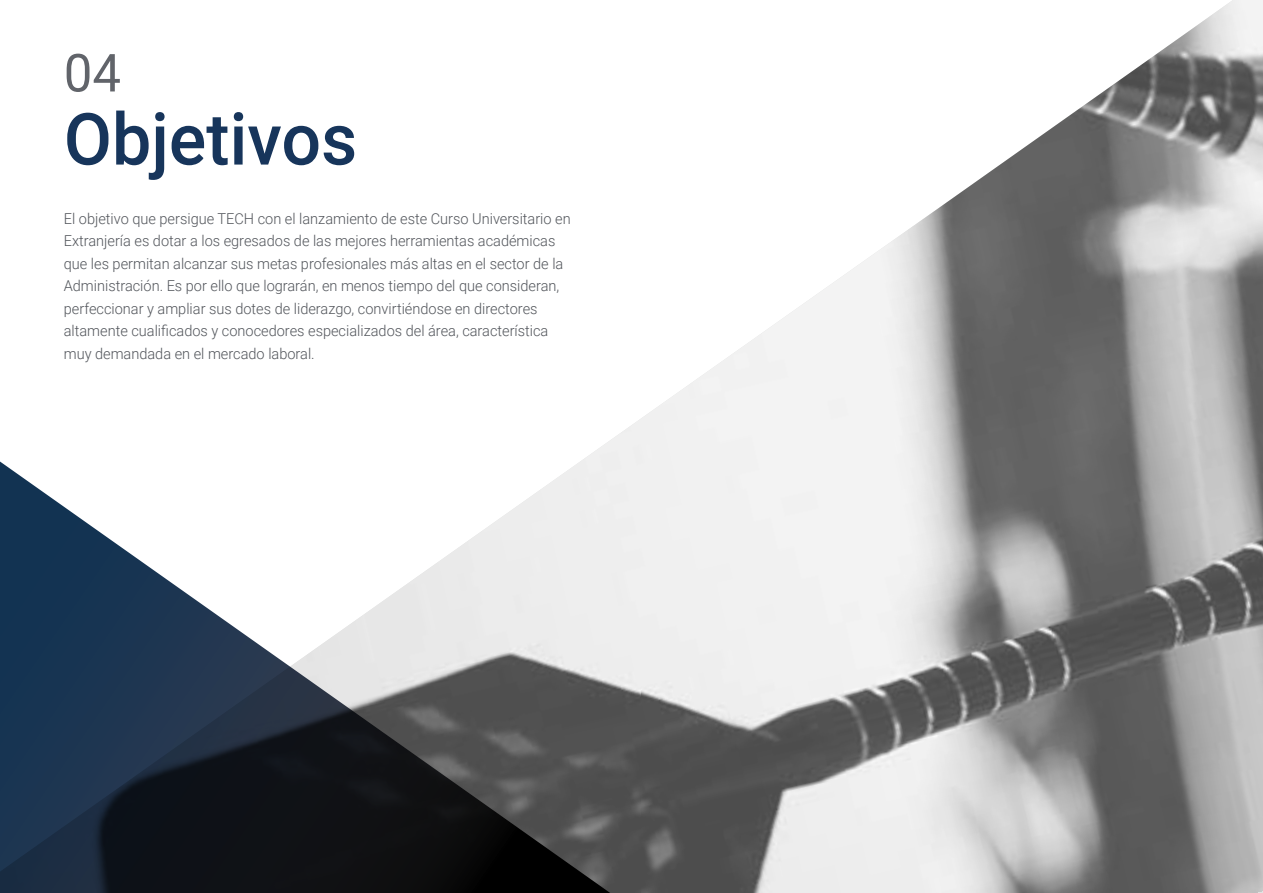
<style>
.page{position:relative;width:1263px;height:893px;background:#fff}
.page>*{position:absolute;margin:0;border:0;box-sizing:border-box;transform-origin:0 0}
.t1{font:500 72px "Roboto";color:#17355b}
.t2{font:52.5px "Roboto";color:#61646a}
.t3{font:300 15px/22.5px "Roboto";color:#52555b}
</style>
<div class="page">
<img style="left:603px;top:0;width:660px;height:893px">
<svg style="left:0;top:446px;width:640px;height:447px"></svg>
<h2 class="t2" style="left:64px;top:36px;width:59px">04</h2>
<h1 class="t1" style="left:64px;top:89px;width:295px">Objetivos</h1>
<p class="t3" style="left:64px;top:207px;width:508px">El objetivo que persigue TECH con el lanzamiento de este Curso Universitario en Extranjería es dotar a los egresados de las mejores herramientas académicas que les permitan alcanzar sus metas profesionales más altas en el sector de la Administración. Es por ello que lograrán, en menos tiempo del que consideran, perfeccionar y ampliar sus dotes de liderazgo, convirtiéndose en directores altamente cualificados y conocedores especializados del área, característica muy demandada en el mercado laboral.</p>
</div>
